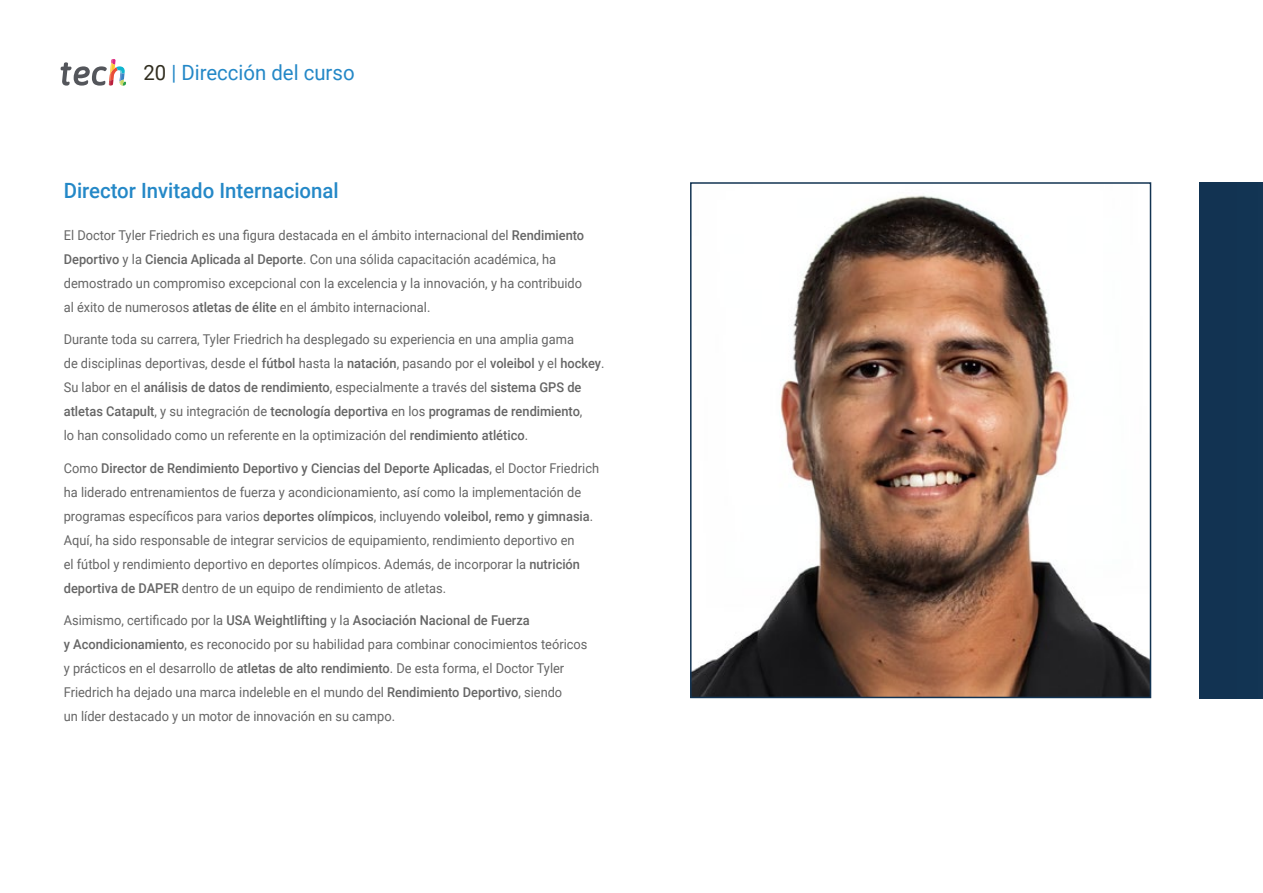
<style>
.page{position:relative;width:1263px;height:893px;background:#fff}
.page>*{position:absolute;margin:0;border:0;box-sizing:border-box;transform-origin:0 0}
.t1{font:500 21px "Roboto";color:#2488c7}
.t2{font:21px "Roboto";color:#2488c7}
.t3{font:13.5px/24px "Roboto";color:#656565;scale:.95 1}
.s1{color:#312e20}
.s2{font-weight:500}
</style>
<div class="page">
<img style="left:693px;top:195px;width:455px;height:500px">
<div style="left:690px;top:182px;width:461px;height:516px;border:2px solid #123352"></div>
<div style="left:1199px;top:182px;width:64px;height:516px;background:#123352"></div>
<svg style="left:61px;top:59px;width:65px;height:27px"></svg>
<h1 class="t2" style="left:144px;top:57px;width:213px"><span class="s1">20</span> | Dirección del curso</h1>
<h1 class="t1" style="left:64px;top:176px;width:276px">Director Invitado Internacional</h1>
<p class="t3" style="left:64px;top:222px;width:549px">El Doctor Tyler Friedrich es una figura destacada en el ámbito internacional del <span class="s2">Rendimiento Deportivo</span> y la <span class="s2">Ciencia Aplicada al Deporte</span>. Con una sólida capacitación académica, ha demostrado un compromiso excepcional con la excelencia y la innovación, y ha contribuido al éxito de numerosos <span class="s2">atletas de élite</span> en el ámbito internacional.</p>
<p class="t3" style="left:64px;top:327px;width:571px">Durante toda su carrera, Tyler Friedrich ha desplegado su experiencia en una amplia gama<br>de disciplinas deportivas, desde el <span class="s2">fútbol</span> hasta la <span class="s2">natación</span>, pasando por el <span class="s2">voleibol</span> y el <span class="s2">hockey</span>.<br>Su labor en el <span class="s2">análisis de datos de rendimiento</span>, especialmente a través del <span class="s2">sistema GPS de atletas Catapult</span>, y su integración de <span class="s2">tecnología deportiva</span> en los <span class="s2">programas de rendimiento</span>,<br>lo han consolidado como un referente en la optimización del <span class="s2">rendimiento atlético</span>.</p>
<p class="t3" style="left:64px;top:455px;width:565px">Como <span class="s2">Director de Rendimiento Deportivo y Ciencias del Deporte Aplicadas</span>, el Doctor Friedrich ha liderado entrenamientos de fuerza y acondicionamiento, así como la implementación de programas específicos para varios <span class="s2">deportes olímpicos</span>, incluyendo <span class="s2">voleibol, remo y gimnasia</span>.<br>Aquí, ha sido responsable de integrar servicios de equipamiento, rendimiento deportivo en<br>el fútbol y rendimiento deportivo en deportes olímpicos. Además, de incorporar la <span class="s2">nutrición deportiva de DAPER</span> dentro de un equipo de rendimiento de atletas.</p>
<p class="t3" style="left:64px;top:608px;width:553px">Asimismo, certificado por la <span class="s2">USA Weightlifting</span> y la <span class="s2">Asociación Nacional de Fuerza<br>y Acondicionamiento</span>, es reconocido por su habilidad para combinar conocimientos teóricos y prácticos en el desarrollo de <span class="s2">atletas de alto rendimiento</span>. De esta forma, el Doctor Tyler Friedrich ha dejado una marca indeleble en el mundo del <span class="s2">Rendimiento Deportivo</span>, siendo<br>un líder destacado y un motor de innovación en su campo.</p>
</div>
